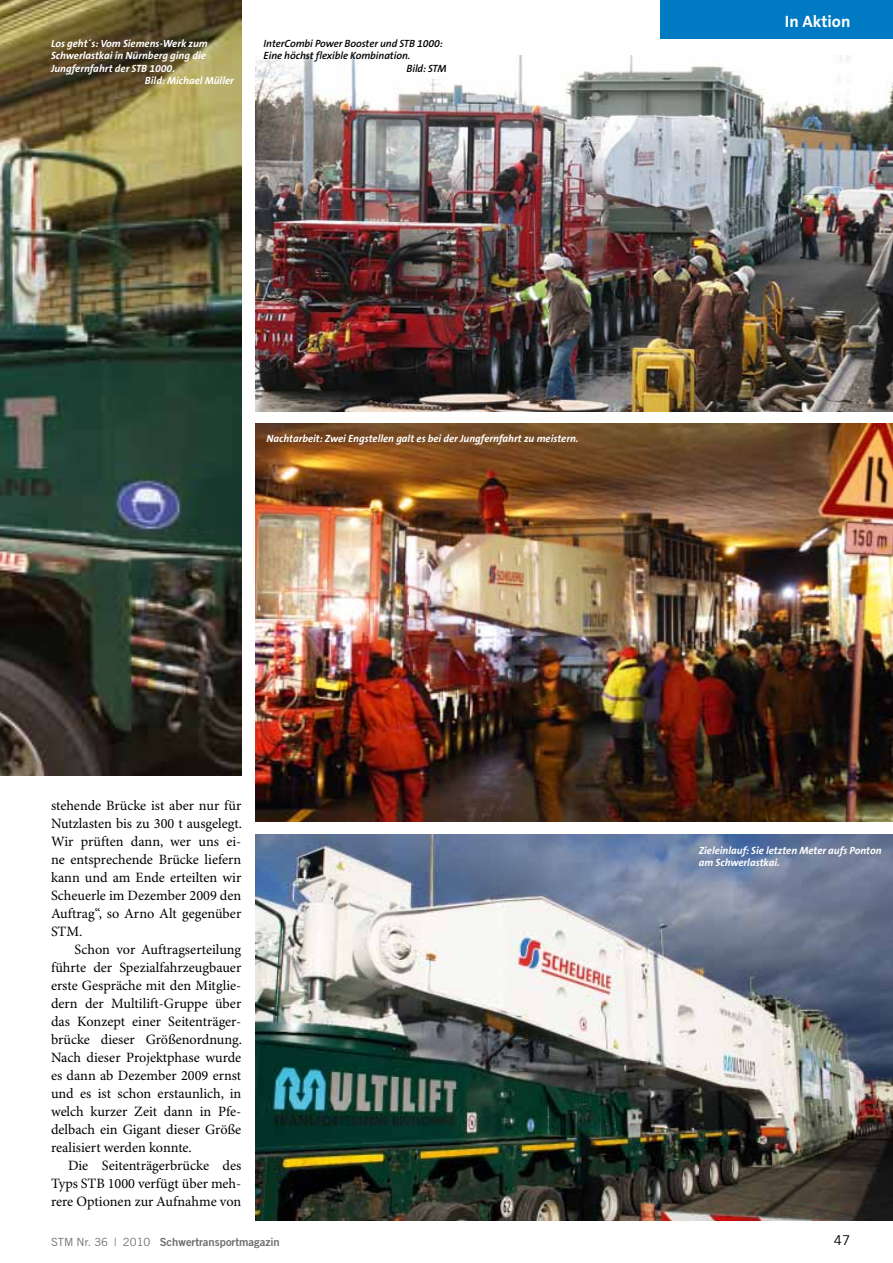
<style>
.page{position:relative;width:893px;height:1263px;background:#fff}
.page>*{position:absolute;margin:0;border:0;box-sizing:border-box;transform-origin:0 0}
.t1{font:700 16.5px "The Sans B7";color:#fff}
.t2{font:14.25px/18px "Minion Pro";color:#000;text-align:justify}
.t3{font:13.5px "Trade Gothic";color:#000}
.t4{font:11.25px "Trade Gothic Bold Two";color:#6e6e6e}
.t5{font:italic 700 10.5px/12.3px "The Sans B7";color:#fff}
.t6{font:italic 600 10.5px "The Sans B6";letter-spacing:-.005em;color:#000}
.s1{font-family:"Trade Gothic"}
</style>
<div class="page">
<img style="left:0;top:0;width:241px;height:776px">
<div style="left:660px;top:0;width:233px;height:39px;background:#007ac2"></div>
<img style="left:255px;top:55px;width:638px;height:357px">
<img style="left:255px;top:424px;width:638px;height:398px">
<img style="left:255px;top:835px;width:638px;height:385px">
<p class="t5" style="left:51px;top:38px;width:158px">Los geht´s: Vom Siemens-Werk zum</p>
<p class="t5" style="left:51px;top:50px;width:156px">Schwerlastkai in Nürnberg ging die</p>
<p class="t5" style="left:51px;top:62px;width:126px">Jungfernfahrt der STB 1000.</p>
<p class="t5" style="left:145px;top:75px;width:90px">Bild: Michael Müller</p>
<p class="t6" style="left:264px;top:38px;width:181px">InterCombi Power Booster und STB 1000:</p>
<p class="t6" style="left:264px;top:50px;width:148px">Eine höchst flexible Kombination.</p>
<p class="t6" style="left:406px;top:62px;width:42px">Bild: STM</p>
<p class="t5" style="left:266px;top:433px;width:314px">Nachtarbeit: Zwei Engstellen galt es bei der Jungfernfahrt zu meistern.</p>
<p class="t1" style="left:785px;top:13px;width:67px">In Aktion</p>
<p class="t2" style="left:51px;top:797px;width:193px">stehende Brücke ist aber nur für Nutzlasten bis zu 300 t ausgelegt.<br>Wir prüften dann, wer uns ei&shy;ne entsprechende Brücke liefern kann und am Ende erteilten wir Scheuerle im Dezember 2009 den Auftrag“, so Arno Alt gegenüber STM.</p>
<p class="t2" style="left:51px;top:941px;width:193px;text-indent:24px">Schon vor Auftragserteilung führte der Spezialfahrzeugbauer erste Gespräche mit den Mitglie&shy;dern der Multilift-Gruppe über das Konzept einer Seitenträger&shy;brücke dieser Größenordnung.<br>Nach dieser Projektphase wurde es dann ab Dezember 2009 ernst und es ist schon erstaunlich, in welch kurzer Zeit dann in Pfe&shy;delbach ein Gigant dieser Größe realisiert werden konnte.</p>
<p class="t2" style="left:51px;top:1157px;width:192px;text-indent:17px">Die Seitenträgerbrücke des Typs STB 1000 verfügt über meh&shy;rere Optionen zur Aufnahme von</p>
<p class="t5" style="left:699px;top:845px;width:184px">Zieleinlauf: Sie letzten Meter aufs Ponton am Schwerlastkai.</p>
<p class="t4" style="left:51px;top:1235px;width:230px"><span class="s1">STM Nr. 36 | 2010</span> Schwertransportmagazin</p>
<p class="t3" style="left:834px;top:1232px;width:18px">47</p>
</div>
